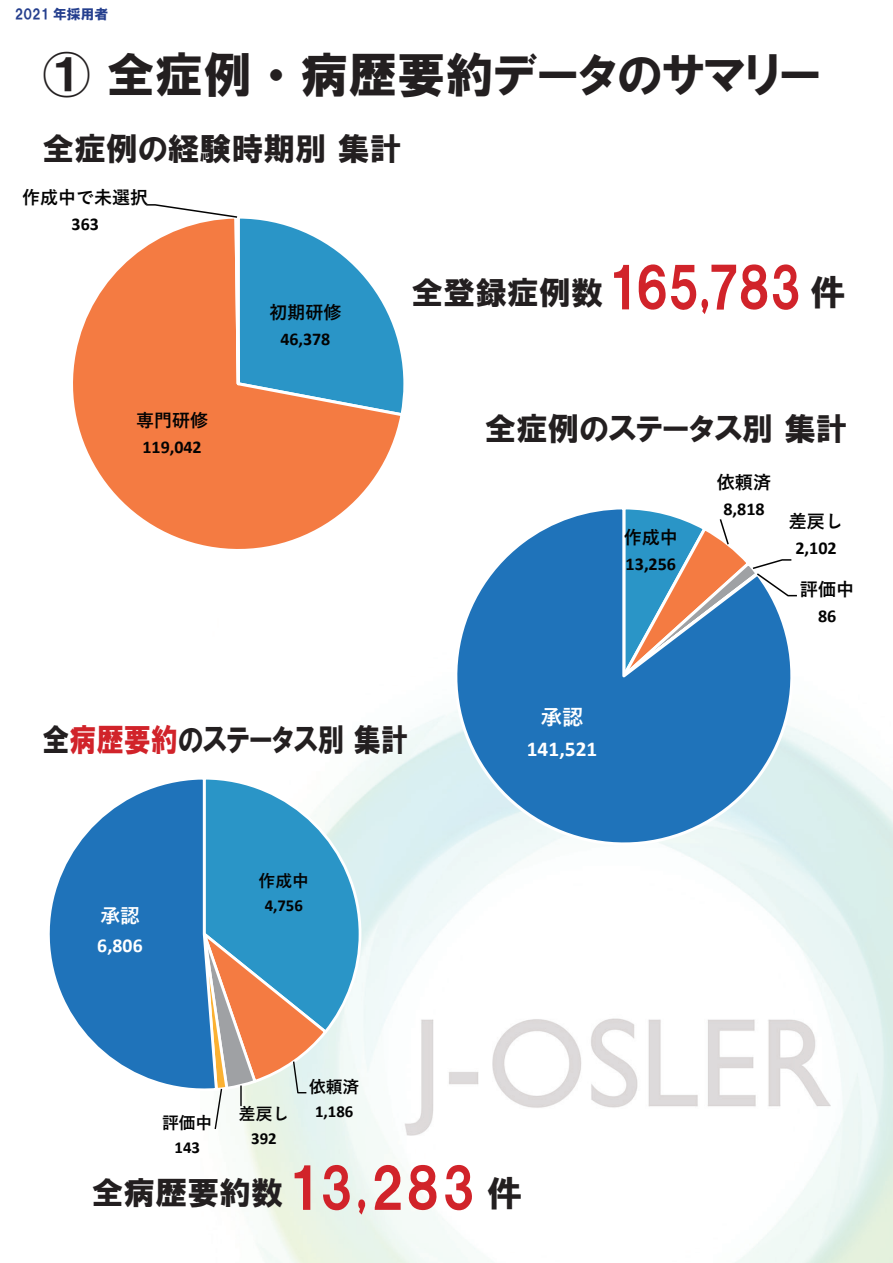
<style>
.page{position:relative;width:893px;height:1263px;background:#fff}
.page>*{position:absolute;margin:0;border:0;box-sizing:border-box;transform-origin:0 0}
.t1{font:55.35px "HGP Soei Kakugothic UB";letter-spacing:-.045em;color:#d1232a;scale:.95 1}
.t2{font:48.3px "HGP Soei Kakugothic UB";color:#231f20}
.t3{font:31.95px "HGP Soei Kakugothic UB";color:#231f20}
.t4{font:31.95px "HGP Soei Kakugothic UB";color:#231f20;scale:.85 1}
.t5{font:700 21.3px "Calibri";letter-spacing:.005em;color:#fff}
.t6{font:700 21.3px "Yu Gothic";color:#fff}
.t7{font:700 19.65px "Calibri";color:#fff}
.t8{font:700 19.65px "Yu Gothic";color:#fff}
.t9{font:700 18.15px "Calibri";color:#030303}
.t10{font:700 18.15px "Yu Gothic";color:#030303}
.t11{font:700 18px "Calibri";color:#030303}
.t12{font:700 18px "Yu Gothic";color:#030303}
.t13{font:700 16.8px "Calibri";color:#030303}
.t14{font:700 16.8px "Yu Gothic";color:#030303}
.t15{font:13.8px "HGP Soei Kakugothic UB";color:#253f8e}
.s1{font-size:31.95px;color:#231f20}
.s2{font-size:35.55px;color:#231f20}
.s3{color:#d1232a}
.s4{font-size:55.35px;color:#d1232a}
.s5{font-size:35.55px}
</style>
<div class="page">
<img style="left:244px;top:721px;width:649px;height:542px">
<svg style="left:73px;top:247px;width:72px;height:273px"></svg>
<svg style="left:145px;top:204px;width:259px;height:345px"></svg>
<svg style="left:430px;top:520px;width:384px;height:333px"></svg>
<svg style="left:566px;top:509px;width:232px;height:215px"></svg>
<svg style="left:49px;top:779px;width:146px;height:310px"></svg>
<svg style="left:195px;top:775px;width:168px;height:355px"></svg>
<p class="t15" style="left:15px;top:7px;width:95px">2021 年採用者</p>
<h2 class="t2" style="left:43px;top:51px;width:780px">① 全症例・病歴要約データのサマリー</h2>
<p class="t3" style="left:43px;top:132px;width:361px">全症例の経験時期別 集計</p>
<p class="t12" style="left:22px;top:187px;width:127px">作成中で未選択</p>
<p class="t11" style="left:72px;top:211px;width:29px">363</p>
<p class="t12" style="left:136px;top:411px;width:73px">専門研修</p>
<p class="t11" style="left:142px;top:434px;width:61px">119,042</p>
<p class="t12" style="left:270px;top:302px;width:73px">初期研修</p>
<p class="t11" style="left:280px;top:326px;width:52px">46,378</p>
<h1 class="t1" style="left:412px;top:260px;width:459px"><span class="s1">全登録症例数</span>165,783 <span class="s2">件</span></h1>
<p class="t3" style="left:485px;top:412px;width:364px">全症例のステータス別 集計</p>
<p class="t10" style="left:624px;top:527px;width:56px">作成中</p>
<p class="t9" style="left:626px;top:551px;width:52px">13,256</p>
<p class="t10" style="left:717px;top:472px;width:56px">依頼済</p>
<p class="t9" style="left:723px;top:496px;width:43px">8,818</p>
<p class="t10" style="left:789px;top:511px;width:56px">差戻し</p>
<p class="t9" style="left:795px;top:535px;width:43px">2,102</p>
<p class="t10" style="left:800px;top:579px;width:56px">評価中</p>
<p class="t9" style="left:818px;top:603px;width:20px">86</p>
<p class="t4" style="left:43px;top:724px;width:432px">全<span class="s3">病歴要約</span>のステータス別 集計</p>
<p class="t8" style="left:100px;top:905px;width:41px">承認</p>
<p class="t7" style="left:97px;top:931px;width:47px">6,806</p>
<p class="t14" style="left:259px;top:871px;width:52px">作成中</p>
<p class="t13" style="left:265px;top:893px;width:40px">4,756</p>
<p class="t14" style="left:162px;top:1113px;width:52px">評価中</p>
<p class="t13" style="left:175px;top:1136px;width:27px">143</p>
<p class="t14" style="left:309px;top:1077px;width:52px">依頼済</p>
<p class="t14" style="left:239px;top:1104px;width:52px">差戻し</p>
<p class="t13" style="left:315px;top:1099px;width:40px">1,186</p>
<p class="t13" style="left:251px;top:1127px;width:27px">392</p>
<p class="t6" style="left:541px;top:705px;width:44px">承認</p>
<p class="t5" style="left:527px;top:734px;width:72px">141,521</p>
<p class="t3" style="left:92px;top:1177px;width:432px">全病歴要約数<span class="s4">13,283</span> <span class="s5">件</span></p>
</div>
